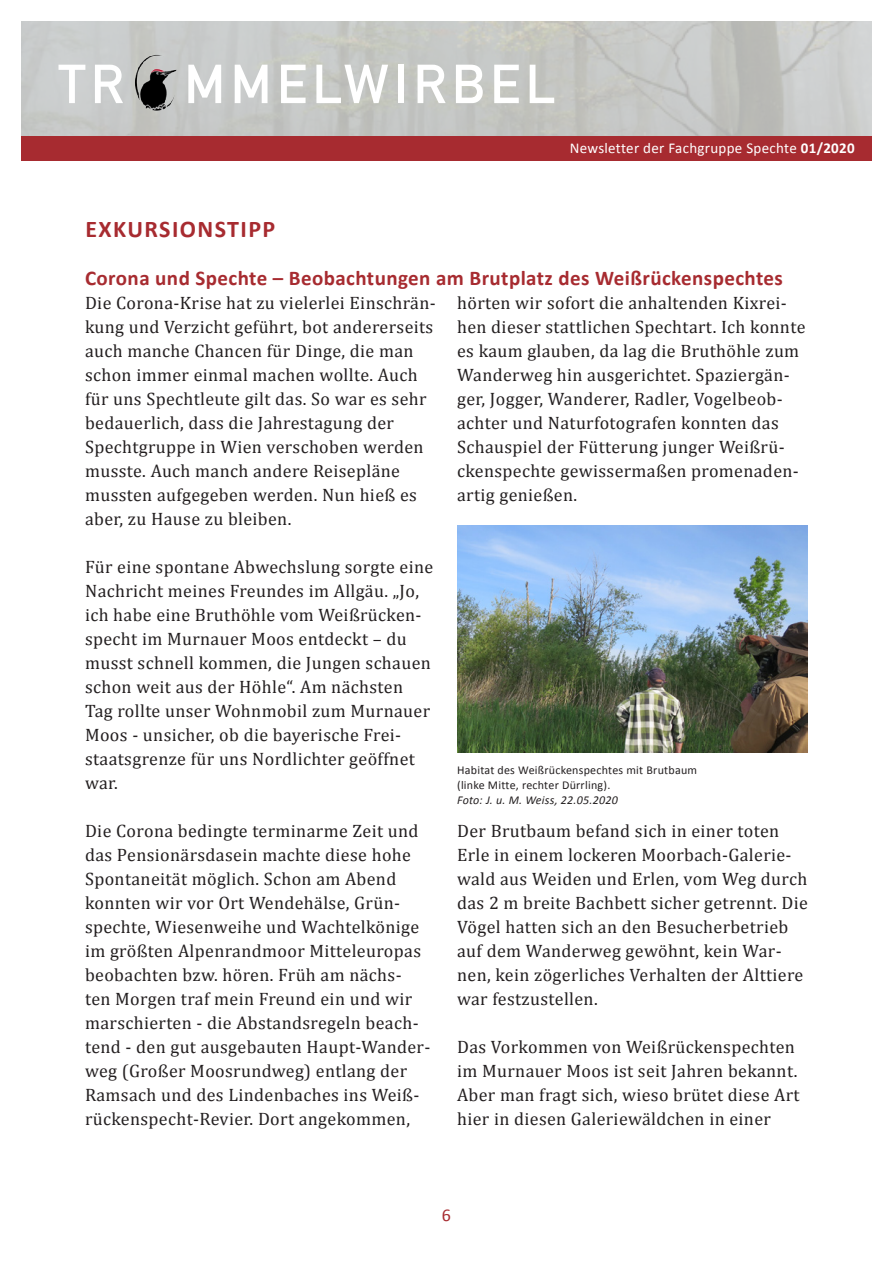
<style>
.page{position:relative;width:893px;height:1263px;background:#fff}
.page>*{position:absolute;margin:0;border:0;box-sizing:border-box;transform-origin:0 0}
.t1{font:700 54px "DIN Alternate";letter-spacing:.1em;color:#fff}
.Überschrift{font:700 24px "Calibri";letter-spacing:.06em;color:#a72b30}
.Unterüberschrift_bei{font:700 21px "Calibri";letter-spacing:.02em;color:#a72b30}
.Fließtext{font:18px/24px "Cambria";letter-spacing:.02em;color:#231f20}
.t2{font:18px "Calibri";color:#a72b30}
.t3{font:15px "Calibri";letter-spacing:.02em;color:#fff}
.Bildunterschrift{font:12px/15px "Calibri";letter-spacing:.02em;color:#231f20}
.s1{font-weight:700}
.s2{font-style:italic}
</style>
<div class="page">
<div style="left:21px;top:136px;width:851px;height:25px;background:#a72b30"></div>
<img style="left:133px;top:51px;width:65px;height:65px">
<img style="left:457px;top:525px;width:351px;height:228px">
<h1 class="t1" style="left:58px;top:43px;width:499px">TR MMELWIRBEL</h1>
<p class="t3" style="left:570px;top:139px;width:286px">Newsletter der Fachgruppe Spechte <span class="s1">01/2020</span></p>
<p class="Überschrift" style="left:86px;top:213px;width:191px">EXKURSIONSTIPP</p>
<p class="Unterüberschrift_bei" style="left:85px;top:264px;width:699px">Corona und Spechte – Beobachtungen am Brutplatz des Weißrückenspechtes</p>
<p class="Fließtext" style="left:85px;top:290px;width:352px">Die Corona-Krise hat zu vielerlei Einschrän&shy;kung und Verzicht geführt, bot andererseits auch manche Chancen für Dinge, die man schon immer einmal machen wollte. Auch für uns Spechtleute gilt das. So war es sehr bedauerlich, dass die Jahrestagung der Spechtgruppe in Wien verschoben werden musste. Auch manch andere Reisepläne mussten aufgegeben werden. Nun hieß es aber, zu Hause zu bleiben.</p>
<p class="Fließtext" style="left:85px;top:554px;width:350px">Für eine spontane Abwechslung sorgte eine Nachricht meines Freundes im Allgäu. „Jo, ich habe eine Bruthöhle vom Weißrücken&shy;specht im Murnauer Moos entdeckt – du musst schnell kommen, die Jungen schauen schon weit aus der Höhle“. Am nächsten Tag rollte unser Wohnmobil zum Murnauer Moos - unsicher, ob die bayerische Frei&shy;staatsgrenze für uns Nordlichter geöffnet war.</p>
<p class="Fließtext" style="left:85px;top:818px;width:347px">Die Corona bedingte terminarme Zeit und das Pensionärsdasein machte diese hohe Spontaneität möglich. Schon am Abend konnten wir vor Ort Wendehälse, Grün&shy;spechte, Wiesenweihe und Wachtelkönige im größten Alpenrandmoor Mitteleuropas beobachten bzw. hören. Früh am nächs&shy;ten Morgen traf mein Freund ein und wir marschierten - die Abstandsregeln beach&shy;tend - den gut ausgebauten Haupt-Wander&shy;weg (Großer Moosrundweg) entlang der Ramsach und des Lindenbaches ins Weiß&shy;rückenspecht-Revier. Dort angekommen,</p>
<p class="Fließtext" style="left:457px;top:290px;width:350px">hörten wir sofort die anhaltenden Kixrei&shy;hen dieser stattlichen Spechtart. Ich konnte es kaum glauben, da lag die Bruthöhle zum Wanderweg hin ausgerichtet. Spaziergän&shy;ger, Jogger, Wanderer, Radler, Vogelbeob&shy;achter und Naturfotografen konnten das Schauspiel der Fütterung junger Weißrü&shy;ckenspechte gewissermaßen promenaden&shy;artig genießen.</p>
<p class="Bildunterschrift" style="left:457px;top:763px;width:242px">Habitat des Weißrückenspechtes mit Brutbaum (linke Mitte, rechter Dürrling).<br><span class="s2">Foto: J. u. M. Weiss, 22.05.2020</span></p>
<p class="Fließtext" style="left:457px;top:818px;width:352px">Der Brutbaum befand sich in einer toten Erle in einem lockeren Moorbach-Galerie&shy;wald aus Weiden und Erlen, vom Weg durch das 2 m breite Bachbett sicher getrennt. Die Vögel hatten sich an den Besucherbetrieb auf dem Wanderweg gewöhnt, kein War&shy;nen, kein zögerliches Verhalten der Alttiere war festzustellen.</p>
<p class="Fließtext" style="left:457px;top:1034px;width:344px">Das Vorkommen von Weißrückenspechten im Murnauer Moos ist seit Jahren bekannt.<br>Aber man fragt sich, wieso brütet diese Art hier in diesen Galeriewäldchen in einer</p>
<p class="t2" style="left:442px;top:1203px;width:11px">6</p>
</div>
